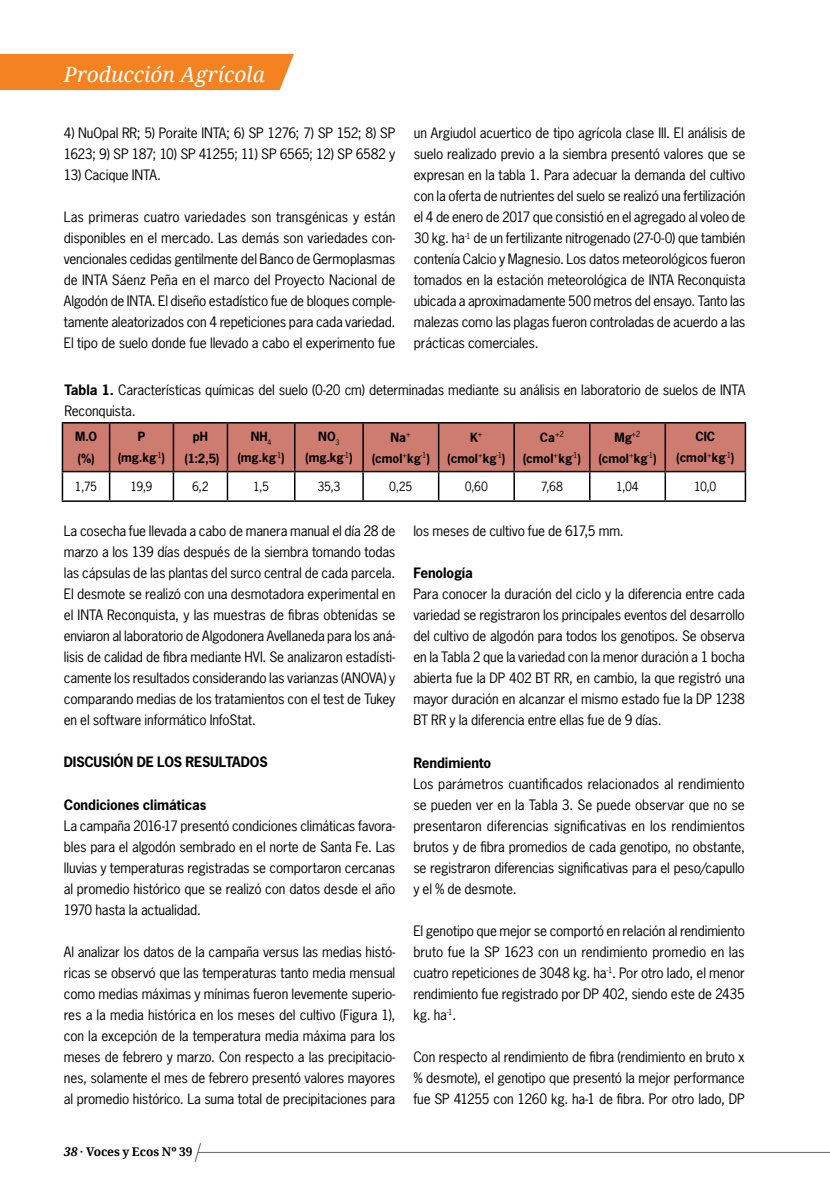
<style>
.page{position:relative;width:830px;height:1191px;background:#fff}
.page>*{position:absolute;margin:0;border:0;box-sizing:border-box;transform-origin:0 0}
.t1{font:italic 21px "Droid Serif";color:#fff}
.t2{font:13.5px/21px "News Gothic Std";letter-spacing:-.01em;color:#000;text-align:justify}
.t3{font:13.5px/21px "News Gothic Std";letter-spacing:-.03em;color:#000}
.t4{font:700 13.5px "News Gothic Std";letter-spacing:-.005em;color:#000}
.t5{font:700 12px/21px "News Gothic Std";color:#000;text-align:center}
.t6{font:12px "News Gothic Std";letter-spacing:-.03em;color:#000}
.t7{font:700 12px "Droid Serif";letter-spacing:-.005em;color:#000}
.s1{font-weight:700}
.s2{font-style:italic}
</style>
<div class="page">
<hr style="left:198px;top:1151px;width:631px;height:2px;background:#6d6e71">
<svg style="left:194px;top:1143px;width:8px;height:19px"></svg>
<svg style="left:62px;top:423px;width:683px;height:77px"></svg>
<hr style="left:62px;top:500px;width:47px;height:2px;background:#000">
<hr style="left:109px;top:500px;width:64px;height:2px;background:#000">
<hr style="left:173px;top:500px;width:54px;height:2px;background:#000">
<hr style="left:227px;top:500px;width:67px;height:2px;background:#000">
<hr style="left:294px;top:500px;width:69px;height:2px;background:#000">
<hr style="left:363px;top:500px;width:75px;height:2px;background:#000">
<hr style="left:438px;top:500px;width:76px;height:2px;background:#000">
<hr style="left:514px;top:500px;width:75px;height:2px;background:#000">
<hr style="left:589px;top:500px;width:76px;height:2px;background:#000">
<hr style="left:665px;top:500px;width:80px;height:2px;background:#000">
<hr style="left:665px;top:422px;width:80px;height:1px;background:#000">
<hr style="left:744px;top:423px;width:1px;height:48px;background:#000">
<hr style="left:665px;top:471px;width:80px;height:1px;background:#000">
<hr style="left:589px;top:422px;width:76px;height:1px;background:#000">
<hr style="left:664px;top:423px;width:1px;height:48px;background:#000">
<hr style="left:589px;top:471px;width:76px;height:1px;background:#000">
<hr style="left:514px;top:422px;width:75px;height:1px;background:#000">
<hr style="left:588px;top:423px;width:2px;height:48px;background:#000">
<hr style="left:514px;top:471px;width:75px;height:1px;background:#000">
<hr style="left:438px;top:422px;width:76px;height:1px;background:#000">
<hr style="left:513px;top:423px;width:1px;height:48px;background:#000">
<hr style="left:438px;top:471px;width:76px;height:1px;background:#000">
<hr style="left:363px;top:422px;width:75px;height:1px;background:#000">
<hr style="left:437px;top:423px;width:2px;height:48px;background:#000">
<hr style="left:363px;top:471px;width:75px;height:1px;background:#000">
<hr style="left:294px;top:422px;width:69px;height:1px;background:#000">
<hr style="left:362px;top:423px;width:1px;height:48px;background:#000">
<hr style="left:294px;top:471px;width:69px;height:1px;background:#000">
<hr style="left:227px;top:422px;width:67px;height:1px;background:#000">
<hr style="left:294px;top:423px;width:1px;height:48px;background:#000">
<hr style="left:227px;top:471px;width:67px;height:1px;background:#000">
<hr style="left:173px;top:422px;width:54px;height:1px;background:#000">
<hr style="left:226px;top:423px;width:2px;height:48px;background:#000">
<hr style="left:173px;top:471px;width:54px;height:1px;background:#000">
<hr style="left:109px;top:422px;width:64px;height:1px;background:#000">
<hr style="left:173px;top:423px;width:1px;height:48px;background:#000">
<hr style="left:109px;top:471px;width:64px;height:1px;background:#000">
<hr style="left:62px;top:422px;width:47px;height:1px;background:#000">
<hr style="left:62px;top:423px;width:1px;height:48px;background:#000">
<hr style="left:109px;top:423px;width:1px;height:48px;background:#000">
<hr style="left:62px;top:471px;width:47px;height:1px;background:#000">
<div style="left:0;top:54px;width:294px;height:36px;background:#f58220"></div>
<h1 class="t1" style="left:64px;top:62px;width:202px">Producción Agrícola</h1>
<p class="t3" style="left:64px;top:122px;width:333px">4) NuOpal RR; 5) Poraite INTA; 6) SP 1276; 7) SP 152; 8) SP<br>1623; 9) SP 187; 10) SP 41255; 11) SP 6565; 12) SP 6582 y</p>
<p class="t2" style="left:64px;top:164px;width:99px">13) Cacique INTA.</p>
<p class="t2" style="left:64px;top:207px;width:333px">Las primeras cuatro variedades son transgénicas y están disponibles en el mercado. Las demás son variedades con&shy;vencionales cedidas gentilmente del Banco de Germoplasmas de INTA Sáenz Peña en el marco del Proyecto Nacional de Algodón de INTA. El diseño estadístico fue de bloques comple&shy;tamente aleatorizados con 4 repeticiones para cada variedad.<br>El tipo de suelo donde fue llevado a cabo el experimento fue</p>
<p class="t2" style="left:414px;top:122px;width:333px">un Argiudol acuertico de tipo agrícola clase III. El análisis de suelo realizado previo a la siembra presentó valores que se expresan en la tabla 1. Para adecuar la demanda del cultivo con la oferta de nutrientes del suelo se realizó una fertilización el 4 de enero de 2017 que consistió en el agregado al voleo de 30 kg. ha<sup>-1</sup> de un fertilizante nitrogenado (27-0-0) que también contenía Calcio y Magnesio. Los datos meteorológicos fueron tomados en la estación meteorológica de INTA Reconquista ubicada a aproximadamente 500 metros del ensayo. Tanto las malezas como las plagas fueron controladas de acuerdo a las prácticas comerciales.</p>
<p class="t2" style="left:64px;top:379px;width:682px"><span class="s1">Tabla 1.</span> Características químicas del suelo (0-20 cm) determinadas mediante su análisis en laboratorio de suelos de INTA<br>Reconquista.</p>
<p class="t5" style="left:75px;top:426px;width:23px;text-align:left">M.O (%)</p>
<p class="t5" style="left:118px;top:426px;width:49px">P (mg.kg<sup>-1</sup>)</p>
<p class="t5" style="left:184px;top:426px;width:36px">pH (1:2,5)</p>
<p class="t5" style="left:237px;top:426px;width:49px">NH<sub>4 </sub>(mg.kg<sup>-1</sup>)</p>
<p class="t5" style="left:305px;top:426px;width:49px">NO<sub>3 </sub>(mg.kg<sup>-1</sup>)</p>
<p class="t5" style="left:371px;top:427px;width:60px">Na<sup>+ </sup>(cmol<sup>+</sup>kg<sup>-1</sup>)</p>
<p class="t5" style="left:447px;top:427px;width:60px">K<sup>+ </sup>(cmol<sup>+</sup>kg<sup>-1</sup>)</p>
<p class="t5" style="left:522px;top:427px;width:60px">Ca<sup>+2 </sup>(cmol<sup>+</sup>kg<sup>-1</sup>)</p>
<p class="t5" style="left:598px;top:427px;width:60px">Mg<sup>+2 </sup>(cmol<sup>+</sup>kg<sup>-1</sup>)</p>
<p class="t5" style="left:676px;top:426px;width:60px">CIC (cmol<sup>+</sup>kg<sup>-1</sup>)</p>
<p class="t6" style="left:75px;top:479px;width:24px">1,75</p>
<p class="t6" style="left:130px;top:479px;width:24px">19,9</p>
<p class="t6" style="left:192px;top:479px;width:18px">6,2</p>
<p class="t6" style="left:253px;top:479px;width:18px">1,5</p>
<p class="t6" style="left:317px;top:479px;width:25px">35,3</p>
<p class="t6" style="left:389px;top:479px;width:25px">0,25</p>
<p class="t6" style="left:464px;top:479px;width:25px">0,60</p>
<p class="t6" style="left:540px;top:479px;width:24px">7,68</p>
<p class="t6" style="left:615px;top:479px;width:24px">1,04</p>
<p class="t6" style="left:693px;top:479px;width:24px">10,0</p>
<p class="t2" style="left:64px;top:520px;width:333px">La cosecha fue llevada a cabo de manera manual el día 28 de marzo a los 139 días después de la siembra tomando todas las cápsulas de las plantas del surco central de cada parcela.<br>El desmote se realizó con una desmotadora experimental en el INTA Reconquista, y las muestras de fibras obtenidas se enviaron al laboratorio de Algodonera Avellaneda para los aná&shy;lisis de calidad de fibra mediante HVI. Se analizaron estadísti&shy;camente los resultados considerando las varianzas (ANOVA) y comparando medias de los tratamientos con el test de Tukey en el software informático InfoStat.</p>
<p class="t4" style="left:64px;top:753px;width:205px">DISCUSIÓN DE LOS RESULTADOS</p>
<p class="t4" style="left:64px;top:795px;width:144px">Condiciones climáticas</p>
<p class="t2" style="left:64px;top:815px;width:333px">La campaña 2016-17 presentó condiciones climáticas favora&shy;bles para el algodón sembrado en el norte de Santa Fe. Las lluvias y temperaturas registradas se comportaron cercanas al promedio histórico que se realizó con datos desde el año 1970 hasta la actualidad.</p>
<p class="t2" style="left:64px;top:941px;width:333px">Al analizar los datos de la campaña versus las medias histó&shy;ricas se observó que las temperaturas tanto media mensual como medias máximas y mínimas fueron levemente superio&shy;res a la media histórica en los meses del cultivo (Figura 1), con la excepción de la temperatura media máxima para los meses de febrero y marzo. Con respecto a las precipitacio&shy;nes, solamente el mes de febrero presentó valores mayores al promedio histórico. La suma total de precipitaciones para</p>
<p class="t2" style="left:413px;top:520px;width:212px">los meses de cultivo fue de 617,5 mm.</p>
<p class="t4" style="left:413px;top:564px;width:61px">Fenología</p>
<p class="t2" style="left:413px;top:583px;width:333px">Para conocer la duración del ciclo y la diferencia entre cada variedad se registraron los principales eventos del desarrollo del cultivo de algodón para todos los genotipos. Se observa en la Tabla 2 que la variedad con la menor duración a 1 bocha abierta fue la DP 402 BT RR, en cambio, la que registró una mayor duración en alcanzar el mismo estado fue la DP 1238<br>BT RR y la diferencia entre ellas fue de 9 días.</p>
<p class="t4" style="left:413px;top:753px;width:79px">Rendimiento</p>
<p class="t2" style="left:413px;top:773px;width:333px">Los parámetros cuantificados relacionados al rendimiento se pueden ver en la Tabla 3. Se puede observar que no se presentaron diferencias significativas en los rendimientos brutos y de fibra promedios de cada genotipo, no obstante, se registraron diferencias significativas para el peso/capullo y el % de desmote.</p>
<p class="t2" style="left:413px;top:920px;width:333px">El genotipo que mejor se comportó en relación al rendimiento bruto fue la SP 1623 con un rendimiento promedio en las cuatro repeticiones de 3048 kg. ha<sup>-1</sup>. Por otro lado, el menor rendimiento fue registrado por DP 402, siendo este de 2435 kg. ha<sup>-1</sup>.</p>
<p class="t2" style="left:413px;top:1046px;width:333px">Con respecto al rendimiento de fibra (rendimiento en bruto x % desmote), el genotipo que presentó la mejor performance fue SP 41255 con 1260 kg. ha-1 de fibra. Por otro lado, DP</p>
<p class="t7" style="left:64px;top:1145px;width:130px"><span class="s2">38</span> · Voces y Ecos Nº 39</p>
</div>
